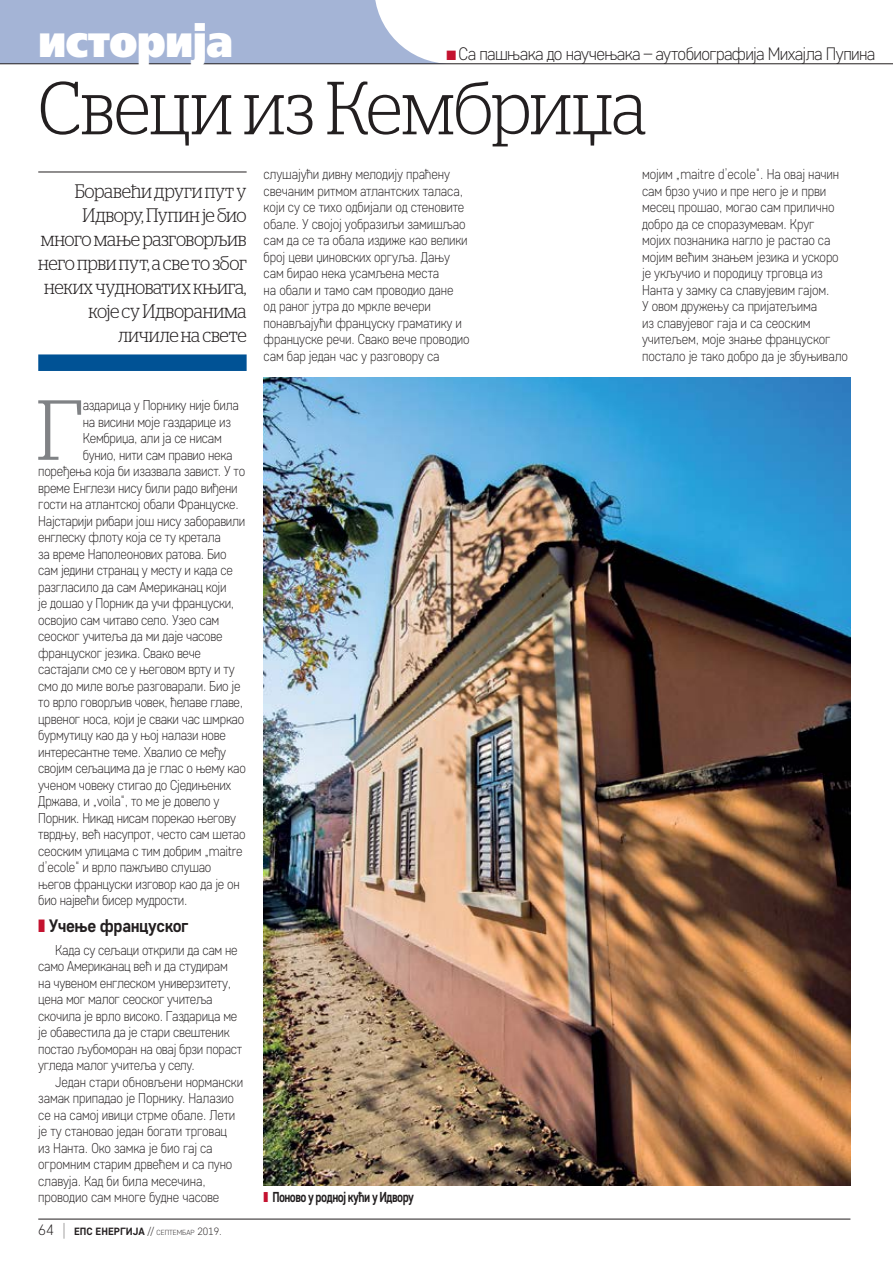
<style>
.page{position:relative;width:893px;height:1263px;background:#fff}
.page>*{position:absolute;margin:0;border:0;box-sizing:border-box;transform-origin:0 0}
.t1{font:300 84.9px "Stag LC";color:#808285}
.t2{font:300 75px "Stag LC";letter-spacing:-.005em;color:#231f20;scale:.9 1}
.t3{font:45px "Free Set Extra Bold C";letter-spacing:-.015em;color:#fff;scale:.9 1}
.t4{font:300 19.5px/24px "Stag LC";letter-spacing:-.015em;color:#231f20;text-align:right;scale:.9 1}
.t5{font:300 18px "Core Sans D25";letter-spacing:-.04em;color:#231f20;scale:.95 1}
.t6{font:700 18px "Core Sans D55";letter-spacing:-.02em;color:#231f20;scale:.95 1}
.t7{font:700 14.4px "Core Sans D55";letter-spacing:-.045em;color:#231f20;scale:.8 1}
.t8{font:300 14.25px/16.5px "Core Sans D25";letter-spacing:-.02em;color:#231f20;scale:.9 1}
.t9{font:700 10.5px "Core Sans D55";color:#231f20}
.s1{color:#c4122f}
.s2{font-family:"Core Sans D25";font-weight:300;font-size:15px}
.s3{font-family:"Core Sans D15";font-weight:100;font-size:18px}
.s4{font-family:"Core Sans D25";font-weight:300}
.s5{font-family:"Core Sans D25";font-weight:300;font-size:7.35px}
</style>
<div class="page">
<svg style="left:0;top:0;width:451px;height:64px"></svg>
<hr style="left:38px;top:1219px;width:812px;height:1px;background:#231f20">
<hr style="left:0;top:64px;width:893px;height:1px;background:#231f20">
<hr style="left:38px;top:172px;width:209px;height:1px;background:#231f20">
<div style="left:38px;top:354px;width:209px;height:17px;background:#005295"></div>
<img style="left:264px;top:377px;width:586px;height:809px">
<h3 class="t3" style="left:38px;top:15px;width:217px">историја</h3>
<p class="t5" style="left:446px;top:43px;width:453px"><span class="s1">■</span> Са пашњака до научењака – аутобиографија Михајла Пупина</p>
<h2 class="t2" style="left:38px;top:53px;width:678px">Свеци из Кембриџа</h2>
<h3 class="t4" style="left:38px;top:177px;width:233px">Боравећи други пут у<br>Идвору, Пупин је био много мање разговорљив него први пут, а све то због неких чудноватих књига, које су Идворанима личиле на свете</h3>
<p class="t8" style="left:264px;top:166px;width:230px">слушајући дивну мелодију праћену свечаним ритмом атлантских таласа, који су се тихо одбијали од стеновите обале. У својој уобразиљи замишљао сам да се та обала издиже као велики број цеви џиновских оргуља. Дању сам бирао нека усамљена места<br>на обали и тамо сам проводио дане<br>од раног јутра до мркле вечери понављајући француску граматику и француске речи. Свако вече проводио сам бар један час у разговору са</p>
<p class="t8" style="left:642px;top:166px;width:230px">мојим „maitre d’ecole“. На овај начин сам брзо учио и пре него је и први месец прошао, могао сам прилично добро да се споразумевам. Круг<br>мојих познаника нагло је растао са мојим већим знањем језика и ускоро је укључио и породицу трговца из Нанта у замку са славујевим гајом.<br>У овом дружењу са пријатељима<br>из славујевог гаја и са сеоским учитељем, моје знање француског постало је тако добро да је збуњивало</p>
<h1 class="t1" style="left:36px;top:368px;width:48px">Г</h1>
<p class="t8" style="left:83px;top:397px;width:175px">аздарица у Порнику није била</p>
<p class="t8" style="left:83px;top:413px;width:166px">на висини моје газдарице из</p>
<p class="t8" style="left:83px;top:430px;width:156px">Кембриџа, али ја се нисам</p>
<p class="t8" style="left:83px;top:446px;width:168px">бунио, нити сам правио нека</p>
<p class="t8" style="left:38px;top:463px;width:231px">поређења која би изазвала завист. У то</p>
<p class="t8" style="left:38px;top:479px;width:223px">време Енглези нису били радо виђени</p>
<p class="t8" style="left:38px;top:496px;width:224px">гости на атлантској обали Француске.</p>
<p class="t8" style="left:38px;top:512px;width:232px">Најстарији рибари још нису заборавили</p>
<p class="t8" style="left:38px;top:529px;width:204px">енглеску флоту која се ту кретала</p>
<p class="t8" style="left:38px;top:545px;width:211px">за време Наполеонових ратова. Био</p>
<p class="t8" style="left:38px;top:562px;width:218px">сам једини странац у месту и када се</p>
<p class="t8" style="left:38px;top:578px;width:211px">разгласило да сам Американац који</p>
<p class="t8" style="left:38px;top:595px;width:219px">је дошао у Порник да учи француски,</p>
<p class="t8" style="left:38px;top:611px;width:203px">освојио сам читаво село. Узео сам</p>
<p class="t8" style="left:38px;top:628px;width:206px">сеоског учитеља да ми даје часове</p>
<p class="t8" style="left:38px;top:644px;width:182px">француског језика. Свако вече</p>
<p class="t8" style="left:38px;top:661px;width:220px">састајали смо се у његовом врту и ту</p>
<p class="t8" style="left:38px;top:677px;width:226px">смо до миле воље разговарали. Био је</p>
<p class="t8" style="left:38px;top:694px;width:229px">то врло говорљив човек, ћелаве главе,</p>
<p class="t8" style="left:38px;top:710px;width:230px">црвеног носа, који је сваки час шмркао</p>
<p class="t8" style="left:38px;top:727px;width:210px">бурмутицу као да у њој налази нове</p>
<p class="t8" style="left:38px;top:743px;width:210px">интересантне теме. Хвалио се међу</p>
<p class="t8" style="left:38px;top:760px;width:232px">својим сељацима да је глас о њему као</p>
<p class="t8" style="left:38px;top:776px;width:216px">ученом човеку стигао до Сједињених</p>
<p class="t8" style="left:38px;top:793px;width:203px">Држава, и „voila“, то ме је довело у</p>
<p class="t8" style="left:38px;top:809px;width:221px">Порник. Никад нисам порекао његову</p>
<p class="t8" style="left:38px;top:826px;width:232px">тврдњу, већ насупрот, често сам шетао</p>
<p class="t8" style="left:38px;top:842px;width:229px">сеоским улицама с тим добрим „maitre</p>
<p class="t8" style="left:38px;top:859px;width:194px">d’ecole“ и врло пажљиво слушао</p>
<p class="t8" style="left:38px;top:875px;width:225px">његов француски изговор као да је он</p>
<p class="t8" style="left:38px;top:892px;width:167px">био највећи бисер мудрости.</p>
<p class="t6" style="left:38px;top:914px;width:160px"><span class="s1">❚</span> Учење француског</p>
<p class="t8" style="left:38px;top:941px;width:228px;text-indent:17px">Када су сељаци открили да сам не само Американац већ и да студирам на чувеном енглеском универзитету, цена мог малог сеоског учитеља скочила је врло високо. Газдарица ме је обавестила да је стари свештеник постао љубоморан на овај брзи пораст угледа малог учитеља у селу.</p>
<p class="t8" style="left:38px;top:1073px;width:229px;text-indent:17px">Један стари обновљени нормански замак припадао је Порнику. Налазио се на самој ивици стрме обале. Лети је ту становао један богати трговац<br>из Нанта. Око замка је био гај са огромним старим дрвећем и са пуно славуја. Кад би била месечина, проводио сам многе будне часове</p>
<p class="t9" style="left:38px;top:1225px;width:185px"><span class="s2">64</span> <span class="s3">|</span> ЕПС ЕНЕРГИЈА <span class="s4">//</span> <span class="s5">септембар</span> <span class="s4">2019.</span></p>
<p class="t7" style="left:264px;top:1188px;width:190px"><span class="s1">❚</span> Поново у родној кући у Идвору</p>
</div>
